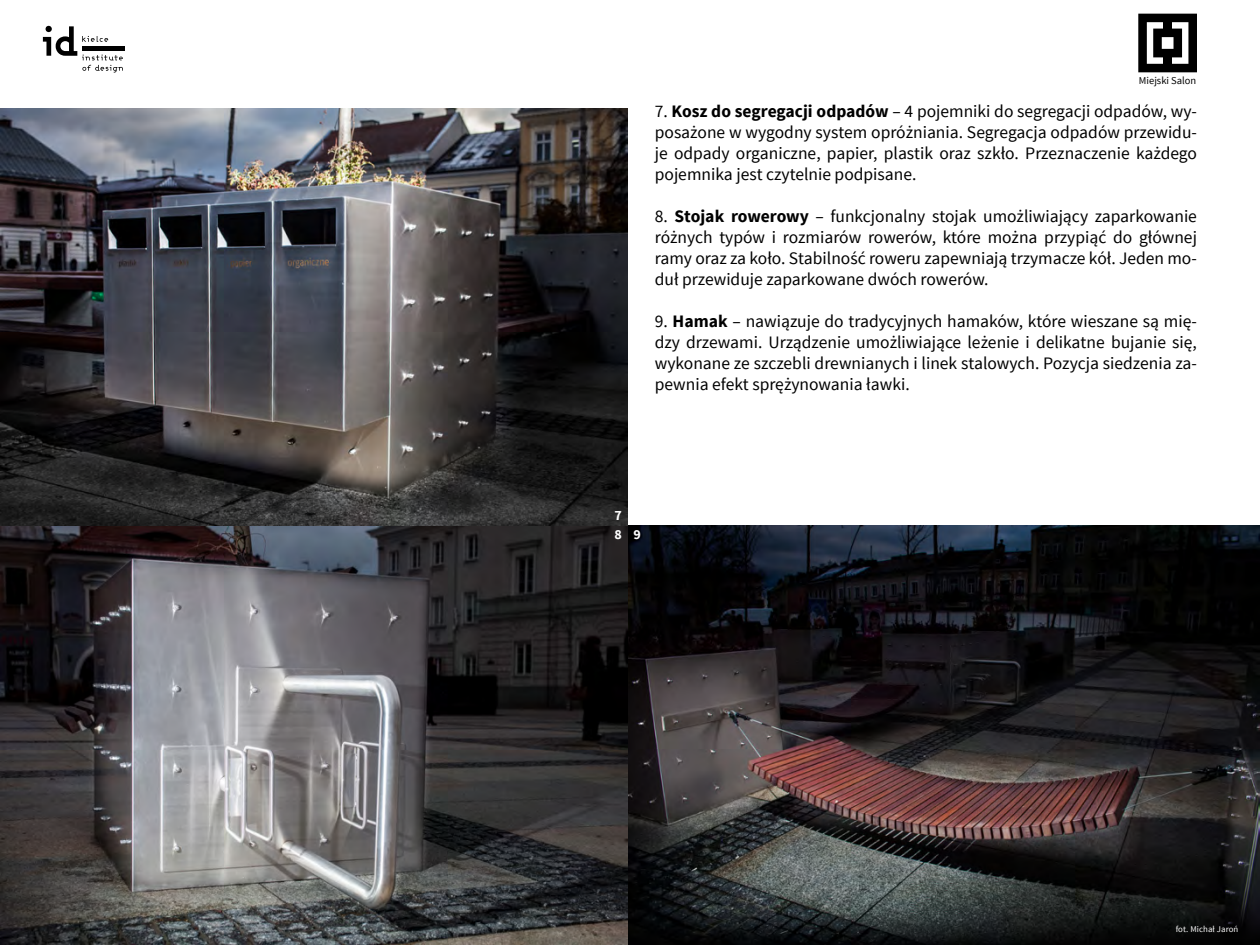
<style>
.page{position:relative;width:1260px;height:945px;background:#fff}
.page>*{position:absolute;margin:0;border:0;box-sizing:border-box;transform-origin:0 0}
.t1{font:17.5px/21px "Source Sans Pro";color:#000;text-align:justify}
.t2{font:700 14px/19.2px "Source Sans Pro";color:#fff}
.t3{font:10.5px "Source Sans Pro";color:#000}
.t4{font:8.75px "Source Sans Pro";letter-spacing:.01em;color:#fff}
.s1{font-weight:700}
</style>
<div class="page">
<img style="left:628px;top:526px;width:632px;height:419px">
<img style="left:0;top:108px;width:628px;height:837px">
<svg style="left:1138px;top:14px;width:59px;height:58px"></svg>
<svg style="left:42px;top:25px;width:83px;height:48px"></svg>
<p class="t3" style="left:1139px;top:74px;width:59px">Miejski Salon</p>
<p class="t1" style="left:655px;top:101px;width:544px">7. <span class="s1">Kosz do segregacji odpadów</span> – 4 pojemniki do segregacji odpadów, wy&shy;posażone w wygodny system opróżniania. Segregacja odpadów przewidu&shy;je odpady organiczne, papier, plastik oraz szkło. Przeznaczenie każdego pojemnika jest czytelnie podpisane.</p>
<p class="t1" style="left:655px;top:206px;width:544px">8. <span class="s1">Stojak rowerowy</span> – funkcjonalny stojak umożliwiający zaparkowanie różnych typów i rozmiarów rowerów, które można przypiąć do głównej ramy oraz za koło. Stabilność roweru zapewniają trzymacze kół. Jeden mo&shy;duł przewiduje zaparkowane dwóch rowerów.</p>
<p class="t1" style="left:655px;top:311px;width:544px">9. <span class="s1">Hamak</span> – nawiązuje do tradycyjnych hamaków, które wieszane są mię&shy;dzy drzewami. Urządzenie umożliwiające leżenie i delikatne bujanie się, wykonane ze szczebli drewnianych i linek stalowych. Pozycja siedzenia za&shy;pewnia efekt sprężynowania ławki.</p>
<p class="t2" style="left:614px;top:506px;width:28px">7<br>8 9</p>
<p class="t4" style="left:1176px;top:924px;width:64px">fot. Michał Jaroń</p>
</div>
